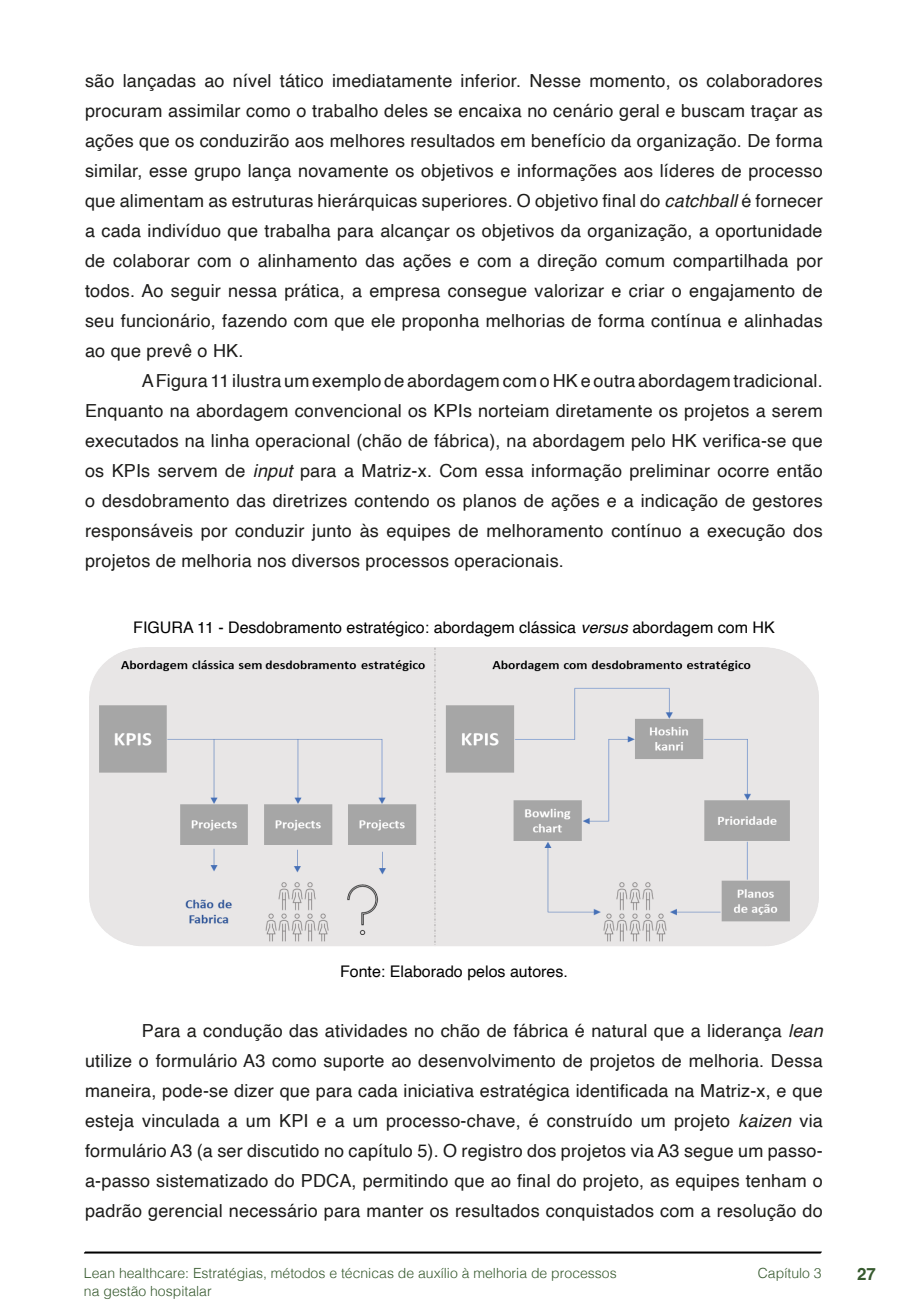
<style>
.page{position:relative;width:908px;height:1304px;background:#fff}
.page>*{position:absolute;margin:0;border:0;box-sizing:border-box;transform-origin:0 0}
.t1{font:18px/30px "Helvetica";letter-spacing:.01em;color:#1d1d1b;text-align:justify}
.t2{font:700 16.8px "Helvetica";color:#375a2f}
.t3{font:16px "Helvetica";color:#000}
.t4{font:300 14px/18px "Helvetica";color:#375a2f}
.s1{font-style:italic}
</style>
<div class="page">
<svg style="left:84px;top:1251px;width:737px;height:3px;background:#515151"></svg>
<img style="left:90px;top:648px;width:727px;height:298px">
<p class="t1" style="left:85px;top:66px;width:739px">são lançadas ao nível tático imediatamente inferior. Nesse momento, os colaboradores procuram assimilar como o trabalho deles se encaixa no cenário geral e buscam traçar as ações que os conduzirão aos melhores resultados em benefício da organização. De forma similar, esse grupo lança novamente os objetivos e informações aos líderes de processo que alimentam as estruturas hierárquicas superiores. O objetivo final do <span class="s1">catchball</span> é fornecer a cada indivíduo que trabalha para alcançar os objetivos da organização, a oportunidade de colaborar com o alinhamento das ações e com a direção comum compartilhada por todos. Ao seguir nessa prática, a empresa consegue valorizar e criar o engajamento de seu funcionário, fazendo com que ele proponha melhorias de forma contínua e alinhadas ao que prevê o HK.</p>
<p class="t1" style="left:85px;top:366px;width:738px;text-indent:57px">A Figura 11 ilustra um exemplo de abordagem com o HK e outra abordagem tradicional.<br>Enquanto na abordagem convencional os KPIs norteiam diretamente os projetos a serem executados na linha operacional (chão de fábrica), na abordagem pelo HK verifica-se que os KPIs servem de <span class="s1">input</span> para a Matriz-x. Com essa informação preliminar ocorre então o desdobramento das diretrizes contendo os planos de ações e a indicação de gestores responsáveis por conduzir junto às equipes de melhoramento contínuo a execução dos projetos de melhoria nos diversos processos operacionais.</p>
<p class="t3" style="left:133px;top:615px;width:642px">FIGURA 11 - Desdobramento estratégico: abordagem clássica <span class="s1">versus</span> abordagem com HK</p>
<p class="t3" style="left:340px;top:959px;width:229px">Fonte: Elaborado pelos autores.</p>
<p class="t1" style="left:85px;top:1016px;width:739px;text-indent:57px">Para a condução das atividades no chão de fábrica é natural que a liderança <span class="s1">lean </span>utilize o formulário A3 como suporte ao desenvolvimento de projetos de melhoria. Dessa maneira, pode-se dizer que para cada iniciativa estratégica identificada na Matriz-x, e que esteja vinculada a um KPI e a um processo-chave, é construído um projeto <span class="s1">kaizen</span> via formulário A3 (a ser discutido no capítulo 5). O registro dos projetos via A3 segue um passo&shy;a-passo sistematizado do PDCA, permitindo que ao final do projeto, as equipes tenham o padrão gerencial necessário para manter os resultados conquistados com a resolução do</p>
<p class="t4" style="left:84px;top:1263px;width:534px">Lean healthcare: Estratégias, métodos e técnicas de auxílio à melhoria de processos na gestão hospitalar</p>
<p class="t4" style="left:757px;top:1263px;width:65px">Capítulo 3</p>
<p class="t2" style="left:856px;top:1264px;width:20px">27</p>
</div>
